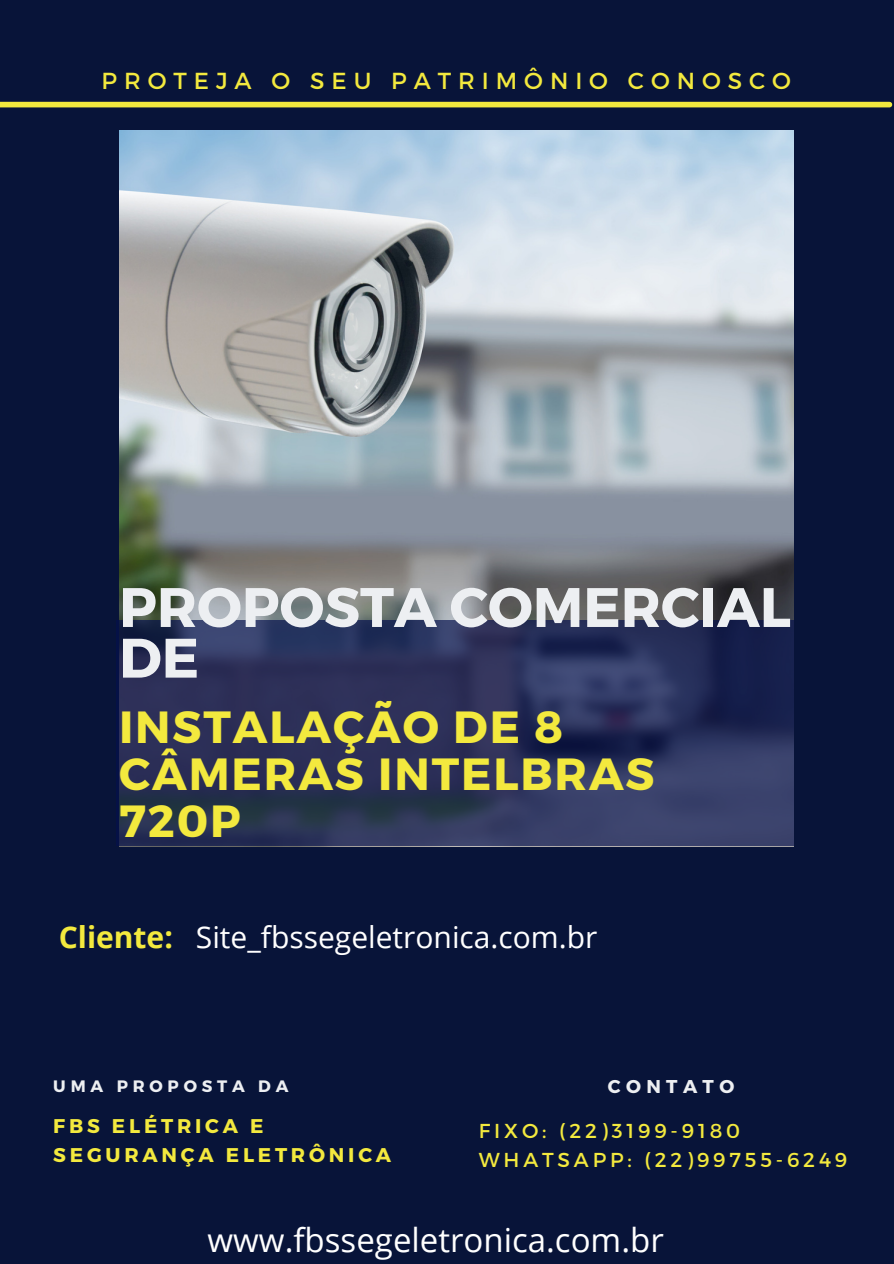
<style>
.page{position:relative;width:894px;height:1264px;background:#fff}
.page>*{position:absolute;margin:0;border:0;box-sizing:border-box;transform-origin:0 0}
.t1{font:700 55.5px/50.7px "Montserrat";color:#edeff2}
.t2{font:700 45px/47.2px "Montserrat";letter-spacing:.04em;color:#f3e93e}
.t3{font:33px "Open Sans";color:#fff}
.t4{font:30px "Open Sans";color:#fff}
.t5{font:700 30px "Open Sans";color:#f3e93e}
.t6{font:23.1px "Montserrat";letter-spacing:.3em;color:#f3e93e}
.t7{font:20.1px "Montserrat";letter-spacing:.19em;color:#f3e93e}
.t8{font:700 19.8px/28.2px "Montserrat";letter-spacing:.19em;color:#f3e93e}
.t9{font:700 18.45px "Montserrat";letter-spacing:.29em;color:#edeff2}
.t10{font:700 16.5px "Montserrat";letter-spacing:.29em;color:#edeff2}
</style>
<div class="page">
<div style="left:0;top:0;width:893px;height:1263px;background:#081439"></div>
<img style="left:119px;top:131px;width:674px;height:715px">
<div style="left:0;top:102px;width:889px;height:5px;background:#f3e93e"></div>
<svg style="left:116px;top:620px;width:676px;height:226px;fill:#2c3158"></svg>
<h5 class="t6" style="left:101px;top:66px;width:690px">PROTEJA O SEU PATRIMÔNIO CONOSCO</h5>
<h6 class="t1" style="left:119px;top:579px;width:673px">PROPOSTA COMERCIAL<br>DE</h6>
<h6 class="t2" style="left:119px;top:700px;width:537px">INSTALAÇÃO DE 8<br>CÂMERAS INTELBRAS<br>720P</h6>
<p class="t5" style="left:59px;top:915px;width:116px">Cliente:</p>
<h4 class="t4" style="left:196px;top:915px;width:403px">Site_fbssegeletronica.com.br</h4>
<h2 class="t10" style="left:53px;top:1075px;width:237px">UMA PROPOSTA DA</h2>
<p class="t9" style="left:607px;top:1073px;width:128px">CONTATO</p>
<h1 class="t8" style="left:53px;top:1111px;width:339px">FBS ELÉTRICA E<br>SEGURANÇA ELETRÔNICA</h1>
<h3 class="t7" style="left:478px;top:1118px;width:263px">FIXO: (22)3199-9180</h3>
<h4 class="t7" style="left:478px;top:1147px;width:370px">WHATSAPP: (22)99755-6249</h4>
<p class="t3" style="left:207px;top:1216px;width:457px">www.fbssegeletronica.com.br</p>
</div>
